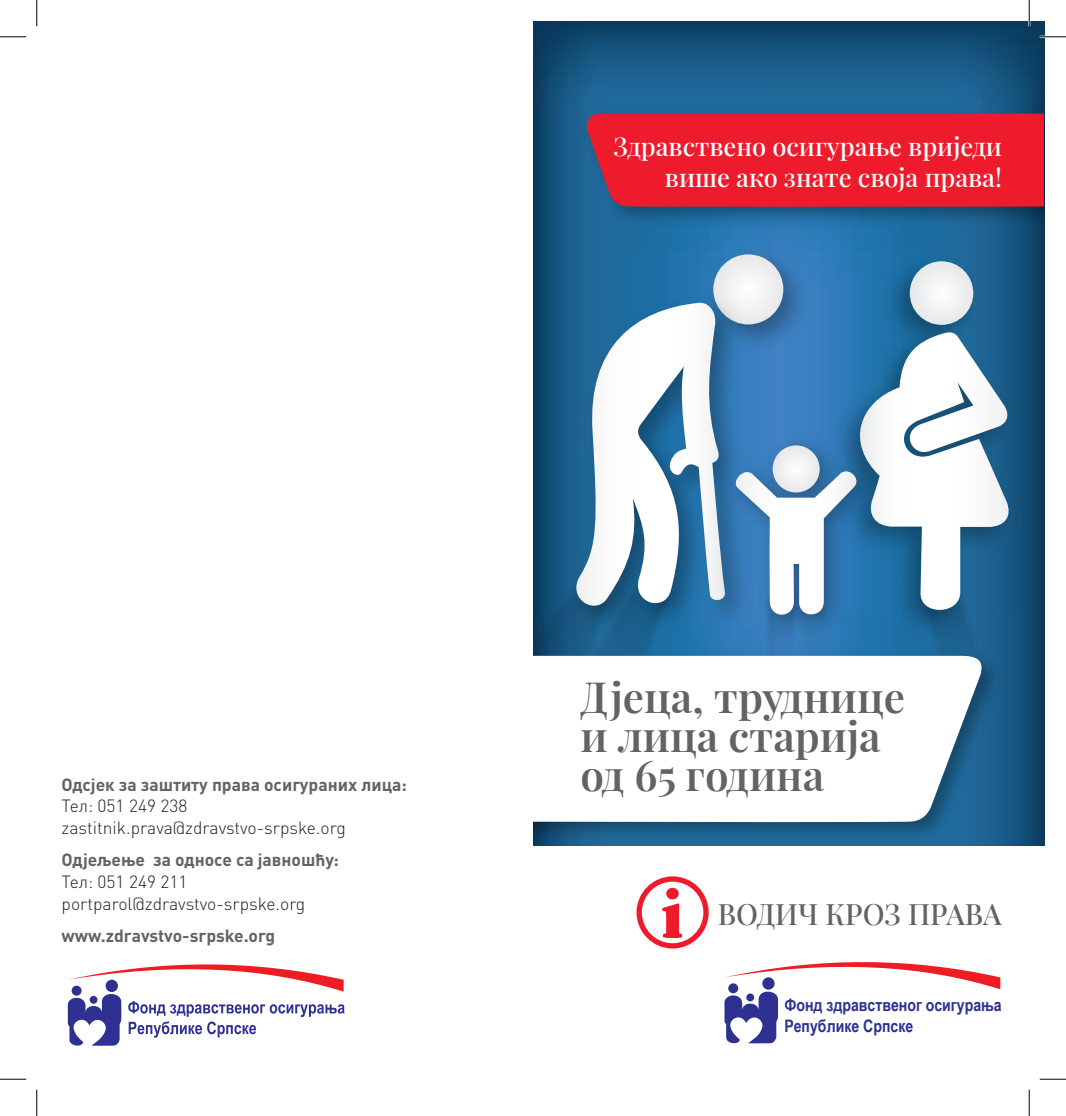
<style>
.page{position:relative;width:1066px;height:1116px;background:#fff}
.page>*{position:absolute;margin:0;border:0;box-sizing:border-box;transform-origin:0 0}
.t1{font:600 42.18px/39px "Playfair Display";color:#636366}
.t2{font:500 28.88px "Playfair Display";color:#636366}
.t3{font:500 25.38px/30.4px "Playfair Display";color:#fff;text-align:right}
.t4{font:300 17.5px "DIN Pro";color:#231f20}
.t5{font:700 17.5px "DIN Pro";color:#636366}
.t6{font:700 17.15px/20.7px "Arial Narrow";color:#2e3092}
</style>
<div class="page">
<svg style="left:533px;top:22px;width:511px;height:823px;background:#16547f"></svg>
<img style="left:576px;top:103px;width:468px;height:129px">
<div style="left:585px;top:113px;width:459px;height:94px;background:#ee1b2d"></div>
<svg style="left:636px;top:876px;width:72px;height:72px"></svg>
<svg style="left:724px;top:962px;width:276px;height:82px"></svg>
<img style="left:533px;top:519px;width:169px;height:126px">
<img style="left:696px;top:238px;width:124px;height:94px">
<div style="left:713px;top:254px;width:70px;height:70px;background:#ededee;border-radius:35px"></div>
<img style="left:560px;top:286px;width:201px;height:356px">
<svg style="left:566px;top:303px;width:160px;height:313px"></svg>
<img style="left:1007px;top:523px;width:37px;height:253px">
<img style="left:823px;top:244px;width:202px;height:402px">
<svg style="left:909px;top:261px;width:64px;height:64px"></svg>
<img style="left:702px;top:533px;width:186px;height:112px">
<img style="left:715px;top:425px;width:172px;height:220px">
<svg style="left:730px;top:332px;width:282px;height:287px"></svg>
<img style="left:533px;top:645px;width:474px;height:201px">
<svg style="left:533px;top:655px;width:451px;height:167px"></svg>
<svg style="left:67px;top:964px;width:278px;height:82px"></svg>
<hr style="left:1039px;top:36px;width:27px;height:2px;background:#fff">
<hr style="left:1028px;top:0;width:2px;height:26px;background:#fff">
<svg style="left:0;top:36px;width:26px;height:1px"></svg>
<svg style="left:1039px;top:36px;width:27px;height:1px"></svg>
<svg style="left:0;top:1078px;width:26px;height:1px"></svg>
<svg style="left:1039px;top:1078px;width:27px;height:1px"></svg>
<svg style="left:36px;top:0;width:1px;height:26px"></svg>
<svg style="left:36px;top:1089px;width:1px;height:26px"></svg>
<svg style="left:1029px;top:0;width:1px;height:26px"></svg>
<svg style="left:1029px;top:1089px;width:1px;height:26px"></svg>
<p class="t3" style="left:613px;top:129px;width:390px">Здравствено осигурање вриједи више ако знате своја права!</p>
<p class="t5" style="left:62px;top:769px;width:347px">Одсјек за заштиту права осигураних лица:</p>
<p class="t4" style="left:62px;top:792px;width:127px">Тел: 051 249 238</p>
<p class="t4" style="left:62px;top:814px;width:286px">zastitnik.prava@zdravstvo-srpske.org</p>
<p class="t5" style="left:62px;top:845px;width:279px">Одјељење за односе са јавношћу:</p>
<p class="t4" style="left:62px;top:868px;width:127px">Тел: 051 249 211</p>
<p class="t4" style="left:62px;top:889px;width:245px">portparol@zdravstvo-srpske.org</p>
<p class="t5" style="left:62px;top:920px;width:215px">www.zdravstvo-srpske.org</p>
<p class="t1" style="left:580px;top:674px;width:326px">Дјеца, труднице и лица старија</p>
<p class="t1" style="left:580px;top:752px;width:245px">од 65 година</p>
<p class="t2" style="left:718px;top:891px;width:285px">ВОДИЧ КРОЗ ПРАВА</p>
<p class="t6" style="left:784px;top:993px;width:219px">Фонд здравственог осигурања<br>Републике Српске</p>
</div>
